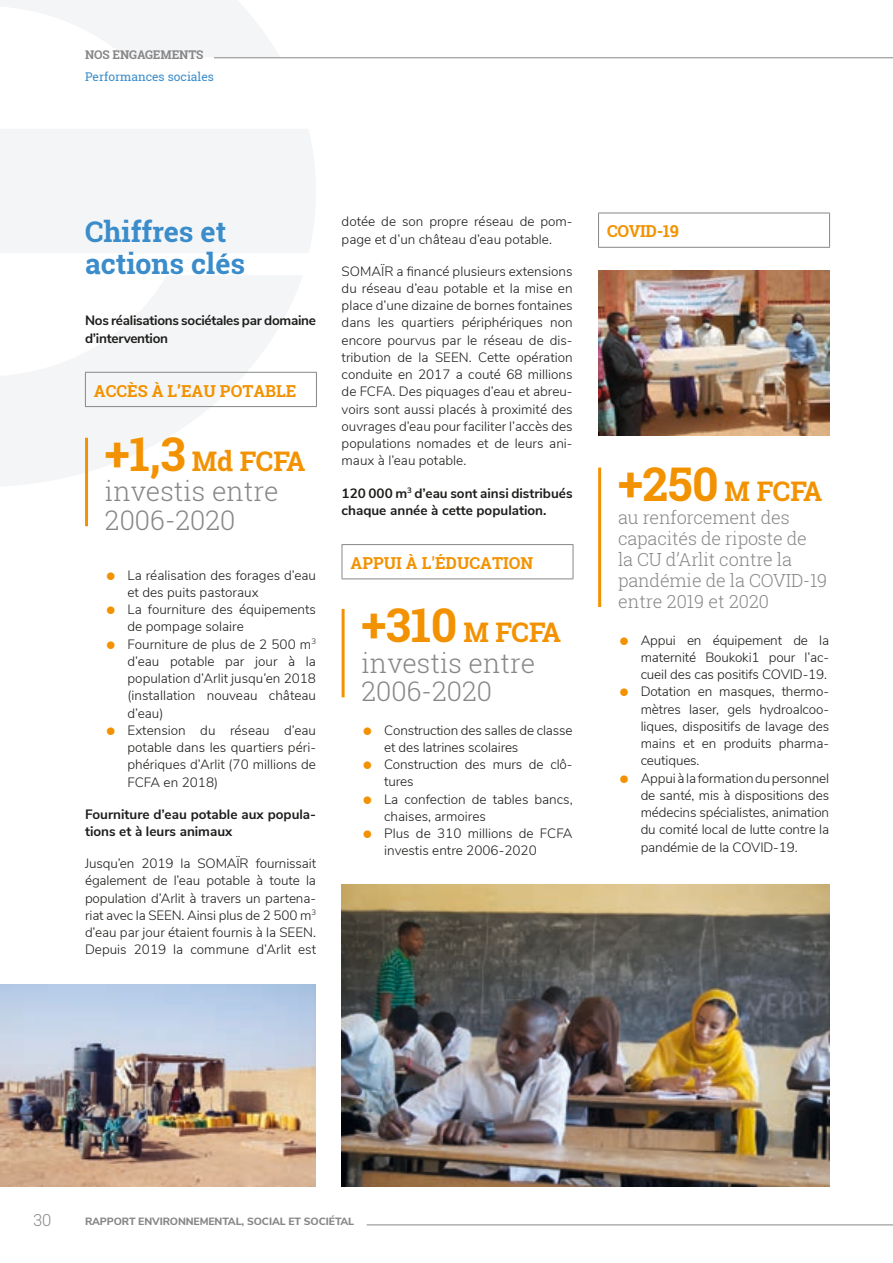
<style>
.page{position:relative;width:893px;height:1263px;background:#fff}
.page>*{position:absolute;margin:0;border:0;box-sizing:border-box;transform-origin:0 0}
.t1{font:700 28.5px/31.5px "Roboto Slab";color:#3a8ccb}
.t2{font:300 27px/29.5px "Roboto Slab";color:#878787}
.t3{font:700 27px "Roboto Slab";color:#f39200}
.t4{font:300 18px/21px "Roboto Slab";letter-spacing:-.01em;color:#878787}
.t5{font:700 16.5px "Roboto Slab";color:#f39200}
.t6{font:300 16.5px "Roboto Slab";color:#878787}
.t7{font:300 13.5px/17.2px "Nunito Sans";color:#1d1d1b}
.t8{font:700 13.5px/17.2px "Nunito Sans";color:#1d1d1b}
.t9{font:700 13.5px/17.2px "Nunito Sans";letter-spacing:-.02em;color:#1d1d1b}
.t10{font:12px "Roboto Slab";color:#3a8ccb}
.t11{font:700 12px "Roboto Slab";letter-spacing:-.01em;color:#878787}
.t12{font:800 10.5px "Nunito Sans";letter-spacing:-.01em;color:#878787}
.s1{font-weight:700;font-size:46.5px;color:#f39200}
.s2{font-weight:700;color:#f39200}
.s3{font-size:46.5px}
</style>
<div class="page">
<svg style="left:0;top:0;width:280px;height:59px"></svg>
<svg style="left:0;top:276px;width:303px;height:211px;fill:#f4f5f7"></svg>
<div style="left:0;top:129px;width:316px;height:124px;background:#f4f5f7"></div>
<hr style="left:367px;top:1224px;width:526px;height:1px;background:#878787">
<hr style="left:214px;top:57px;width:679px;height:1px;background:#878787">
<hr style="left:85px;top:372px;width:232px;height:1px;background:#878787">
<hr style="left:85px;top:373px;width:1px;height:33px;background:#878787">
<hr style="left:316px;top:373px;width:1px;height:33px;background:#878787">
<hr style="left:85px;top:406px;width:232px;height:1px;background:#878787">
<hr style="left:342px;top:544px;width:231px;height:1px;background:#878787">
<hr style="left:342px;top:545px;width:1px;height:33px;background:#878787">
<hr style="left:573px;top:545px;width:1px;height:33px;background:#878787">
<hr style="left:342px;top:578px;width:231px;height:1px;background:#878787">
<hr style="left:598px;top:213px;width:232px;height:1px;background:#878787">
<hr style="left:598px;top:213px;width:1px;height:34px;background:#878787">
<hr style="left:829px;top:213px;width:1px;height:34px;background:#878787">
<hr style="left:598px;top:247px;width:232px;height:1px;background:#878787">
<img style="left:342px;top:884px;width:487px;height:302px">
<img style="left:598px;top:270px;width:231px;height:166px">
<img style="left:0;top:984px;width:315px;height:202px">
<hr style="left:85px;top:438px;width:3px;height:88px;background:#f39200">
<hr style="left:342px;top:609px;width:3px;height:88px;background:#f39200">
<hr style="left:598px;top:468px;width:3px;height:139px;background:#f39200">
<p class="t11" style="left:85px;top:47px;width:120px">NOS ENGAGEMENTS</p>
<p class="t10" style="left:85px;top:69px;width:130px">Performances sociales</p>
<h1 class="t1" style="left:85px;top:216px;width:162px">Chiffres et actions clés</h1>
<p class="t9" style="left:85px;top:311px;width:233px">Nos réalisations sociétales par domaine d’intervention</p>
<p class="t5" style="left:94px;top:379px;width:204px">ACCÈS À L’EAU POTABLE</p>
<h2 class="t2" style="left:105px;top:445px;width:202px"><span class="s1">+1,3</span> <span class="s2">Md FCFA </span>investis entre<br>2006-2020</h2>
<p class="t7" style="left:128px;top:565px;width:190px">La réalisation des forages d’eau et des puits pastoraux<br>La fourniture des équipements de pompage solaire<br>Fourniture de plus de 2 500 m<sup>3 </sup>d’eau potable par jour à la population d’Arlit jusqu’en 2018 (installation nouveau château d’eau)<br>Extension du réseau d’eau potable dans les quartiers péri&shy;phériques d’Arlit (70 millions de<br>FCFA en 2018)</p>
<p class="t8" style="left:85px;top:805px;width:233px">Fourniture d’eau potable aux popula&shy;tions et à leurs animaux</p>
<p class="t7" style="left:85px;top:854px;width:233px;text-align:justify">Jusqu’en 2019 la SOMAÏR fournissait également de l’eau potable à toute la population d’Arlit à travers un partena&shy;riat avec la SEEN. Ainsi plus de 2 500 m<sup>3 </sup>d’eau par jour étaient fournis à la SEEN.<br>Depuis 2019 la commune d’Arlit est</p>
<p class="t7" style="left:342px;top:212px;width:233px">dotée de son propre réseau de pom&shy;page et d’un château d’eau potable.</p>
<p class="t7" style="left:342px;top:261px;width:233px;text-align:justify">SOMAÏR a financé plusieurs extensions du réseau d’eau potable et la mise en place d’une dizaine de bornes fontaines dans les quartiers périphériques non encore pourvus par le réseau de dis&shy;tribution de la SEEN. Cette opération conduite en 2017 a couté 68 millions de FCFA. Des piquages d’eau et abreu&shy;voirs sont aussi placés à proximité des ouvrages d’eau pour faciliter l’accès des populations nomades et de leurs ani&shy;maux à l’eau potable.</p>
<p class="t8" style="left:342px;top:483px;width:233px">120 000 m<sup>3</sup> d’eau sont ainsi distribués chaque année à cette population.</p>
<p class="t5" style="left:350px;top:552px;width:184px">APPUI À L'ÉDUCATION</p>
<h2 class="t2" style="left:362px;top:617px;width:201px"><span class="s1">+310</span> <span class="s2">M FCFA </span>investis entre<br>2006-2020</h2>
<p class="t7" style="left:384px;top:720px;width:190px">Construction des salles de classe et des latrines scolaires<br>Construction des murs de clô&shy;tures<br>La confection de tables bancs, chaises, armoires<br>Plus de 310 millions de FCFA investis entre 2006-2020</p>
<p class="t5" style="left:607px;top:220px;width:74px">COVID-19</p>
<h2 class="t3" style="left:618px;top:472px;width:206px"><span class="s3">+250</span> M FCFA</h2>
<h3 class="t4" style="left:618px;top:506px;width:211px">au renforcement des capacités de riposte de<br>la CU d’Arlit contre la pandémie de la COVID-19 entre 2019 et 2020</h3>
<p class="t7" style="left:641px;top:630px;width:190px">Appui en équipement de la maternité Boukoki1 pour l’ac&shy;cueil des cas positifs COVID-19.<br>Dotation en masques, thermo&shy;mètres laser, gels hydroalcoo&shy;liques, dispositifs de lavage des mains et en produits pharma&shy;ceutiques.<br>Appui à la formation du personnel de santé, mis à dispositions des médecins spécialistes, animation du comité local de lutte contre la pandémie de la COVID-19.</p>
<p class="t6" style="left:33px;top:1209px;width:20px">30</p>
<p class="t12" style="left:85px;top:1213px;width:271px">RAPPORT ENVIRONNEMENTAL, SOCIAL ET SOCIÉTAL</p>
</div>
